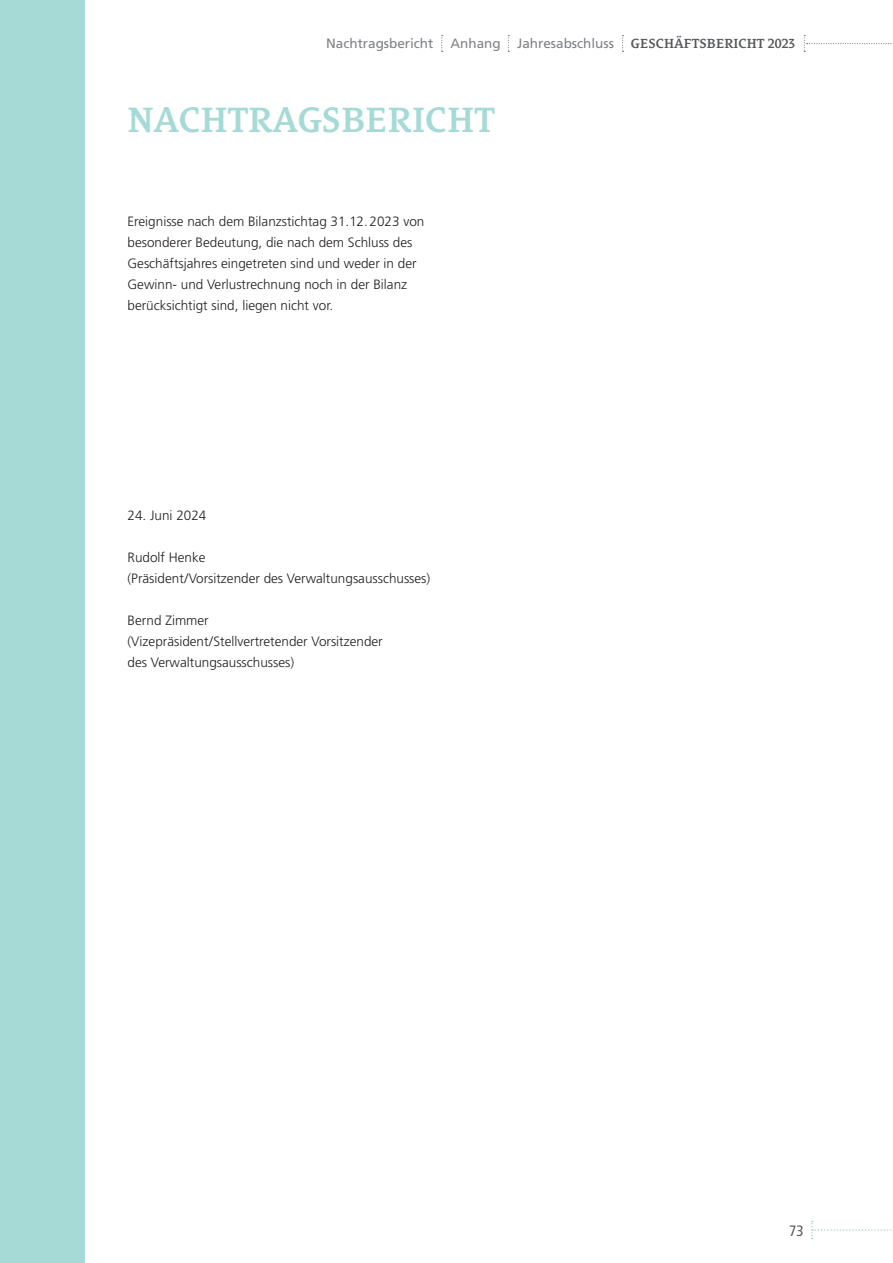
<style>
.page{position:relative;width:893px;height:1263px;background:#fff}
.page>*{position:absolute;margin:0;border:0;box-sizing:border-box;transform-origin:0 0}
.t1{font:600 36px "Le Monde Courrier Std";color:#a6dad6}
.t2{font:condensed 15px "Frutiger LT Std";color:#57585a}
.t3{font:300 13.5px/21px "Frutiger LT Std";color:#231f20}
.t4{font:13.5px "Frutiger LT Std";color:#808285}
.t5{font:600 13.5px "Le Monde Courrier Std";color:#57585a}
</style>
<div class="page">
<svg style="left:811px;top:1221px;width:81px;height:18px"></svg>
<svg style="left:804px;top:35px;width:89px;height:17px"></svg>
<svg style="left:508px;top:35px;width:1px;height:17px"></svg>
<svg style="left:441px;top:35px;width:2px;height:17px"></svg>
<svg style="left:622px;top:35px;width:2px;height:17px"></svg>
<div style="left:0;top:0;width:84px;height:1263px;background:#a6dad6"></div>
<p class="t4" style="left:326px;top:35px;width:109px">Nachtragsbericht</p>
<p class="t4" style="left:450px;top:35px;width:165px">Anhang Jahresabschluss</p>
<p class="t5" style="left:631px;top:35px;width:166px">GESCHÄFTSBERICHT 2023</p>
<h1 class="t1" style="left:128px;top:99px;width:369px">NACHTRAGSBERICHT</h1>
<p class="t3" style="left:128px;top:211px;width:298px">Ereignisse nach dem Bilanzstichtag 31.12.2023 von besonderer Bedeutung, die nach dem Schluss des Geschäftsjahres eingetreten sind und weder in der Gewinn- und Verlustrechnung noch in der Bilanz berücksichtigt sind, liegen nicht vor.</p>
<p class="t3" style="left:128px;top:505px;width:80px">24. Juni 2024</p>
<p class="t3" style="left:128px;top:547px;width:304px">Rudolf Henke<br>(Präsident/Vorsitzender des Verwaltungsausschusses)</p>
<p class="t3" style="left:128px;top:610px;width:257px">Bernd Zimmer (Vizepräsident/Stellvertretender Vorsitzender des Verwaltungsausschusses)</p>
<p class="t2" style="left:789px;top:1222px;width:16px">73</p>
</div>
